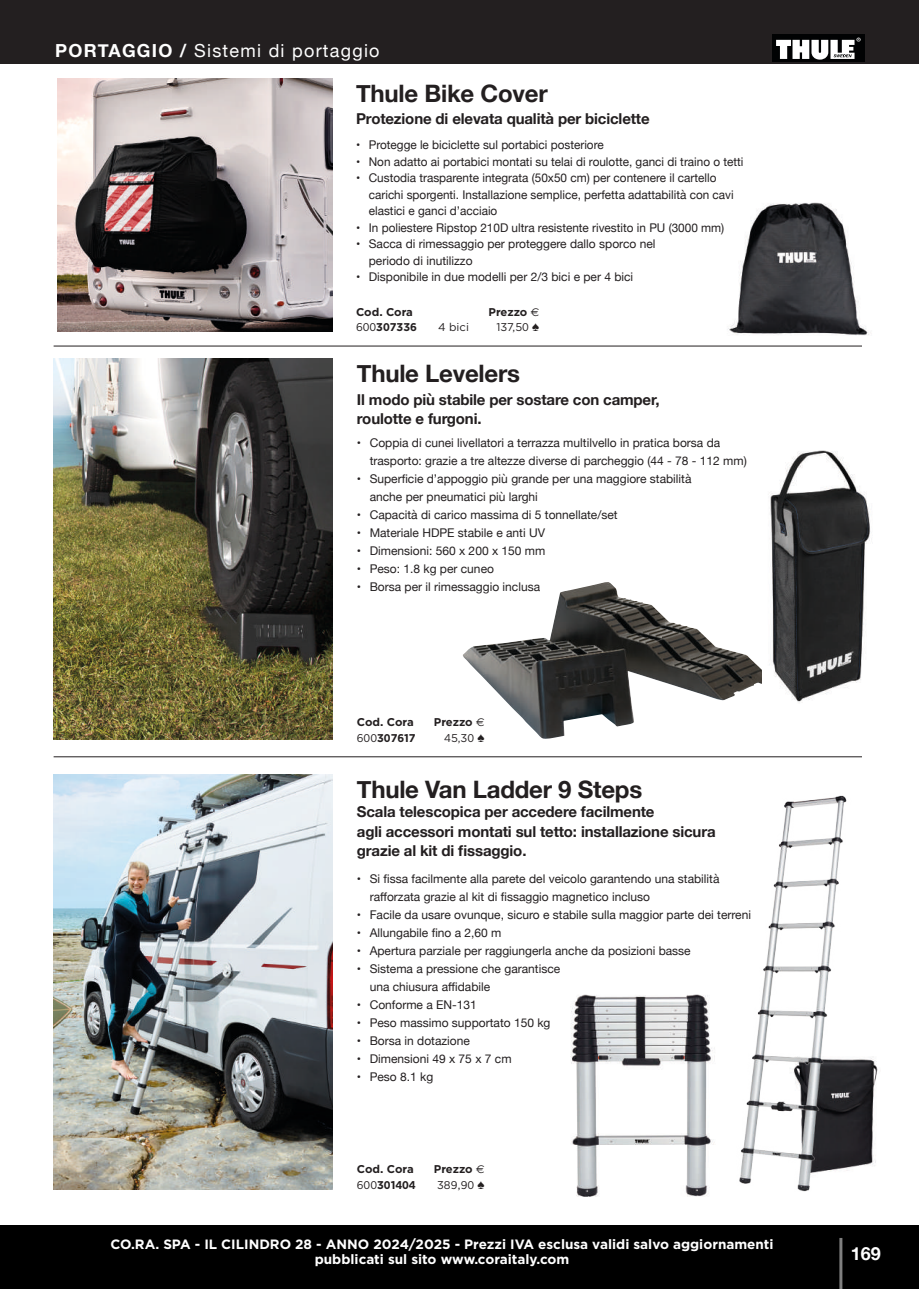
<style>
.page{position:relative;width:919px;height:1289px;background:#fff}
.page>*{position:absolute;margin:0;border:0;box-sizing:border-box;transform-origin:0 0}
.t1{font:700 24px "Helvetica Neue";letter-spacing:-.01em;color:#231f20}
.t2{font:18px "Helvetica Neue";letter-spacing:.07em;color:#fff}
.t3{font:700 18px "Helvetica Neue";color:#fff}
.t4{font:700 15px/19.5px "Helvetica Neue";letter-spacing:-.01em;color:#231f20}
.t5{font:700 13.5px/15px "Gotham";color:#fff;text-align:center}
.t6{font:12px/18px "Helvetica Neue";color:#231f20}
.t7{font:700 11.25px "Gotham";color:#231f20}
.t8{font:11.25px "Gotham";color:#231f20}
.s1{font-weight:700}
.s2{font-family:"Euro Sans Std";font-weight:400}
.s3{font-weight:400}
</style>
<div class="page">
<div style="left:13px;top:1225px;width:905px;height:63px;background:#000"></div>
<div style="left:0;top:1225px;width:13px;height:63px;background:#000"></div>
<hr style="left:839px;top:1237px;width:3px;height:51px;background:#fff">
<div style="left:13px;top:0;width:905px;height:64px;background:#231f20"></div>
<div style="left:0;top:0;width:13px;height:64px;background:#231f20"></div>
<div style="left:772px;top:34px;width:92px;height:28px;background:#010203"></div>
<svg style="left:776px;top:38px;width:84px;height:22px"></svg>
<img style="left:570px;top:994px;width:143px;height:203px">
<img style="left:861px;top:1058px;width:17px;height:108px">
<img style="left:713px;top:795px;width:148px;height:397px">
<img style="left:728px;top:202px;width:143px;height:134px">
<img style="left:57px;top:78px;width:275px;height:253px">
<img style="left:54px;top:359px;width:278px;height:380px">
<img style="left:54px;top:774px;width:278px;height:415px">
<img style="left:463px;top:582px;width:299px;height:157px">
<hr style="left:54px;top:346px;width:807px;height:1px;background:#231f20">
<hr style="left:54px;top:756px;width:807px;height:1px;background:#231f20">
<img style="left:769px;top:450px;width:102px;height:253px">
<h2 class="t2" style="left:55px;top:37px;width:326px"><span class="s1">PORTAGGIO /</span> Sistemi di portaggio</h2>
<h1 class="t1" style="left:356px;top:74px;width:193px">Thule Bike Cover</h1>
<p class="t4" style="left:356px;top:109px;width:295px">Protezione di elevata qualità per biciclette</p>
<p class="t6" style="left:356px;top:137px;width:249px">• Protegge le biciclette sul portabici posteriore</p>
<p class="t6" style="left:356px;top:153px;width:389px">• Non adatto ai portabici montati su telai di roulotte, ganci di traino o tetti</p>
<p class="t6" style="left:369px;top:170px;width:366px;line-height:16.5px;text-indent:-13px">• Custodia trasparente integrata (50x50 cm) per contenere il cartello carichi sporgenti. Installazione semplice, perfetta adattabilità con cavi elastici e ganci d’acciaio</p>
<p class="t6" style="left:356px;top:219px;width:370px">• In poliestere Ripstop 210D ultra resistente rivestito in PU (3000 mm)</p>
<p class="t6" style="left:369px;top:236px;width:288px;line-height:16.5px;text-indent:-13px">• Sacca di rimessaggio per proteggere dallo sporco nel periodo di inutilizzo</p>
<p class="t6" style="left:356px;top:269px;width:279px">• Disponibile in due modelli per 2/3 bici e per 4 bici</p>
<p class="t7" style="left:356px;top:305px;width:58px">Cod. Cora</p>
<p class="t7" style="left:488px;top:305px;width:52px">Prezzo <span class="s2">€</span></p>
<p class="t7" style="left:356px;top:320px;width:62px"><span class="s3">600</span>307336</p>
<p class="t8" style="left:438px;top:320px;width:32px">4 bici</p>
<p class="t8" style="left:496px;top:320px;width:44px">137,50 ♠</p>
<h1 class="t1" style="left:357px;top:355px;width:165px">Thule Levelers</h1>
<p class="t4" style="left:357px;top:390px;width:304px">Il modo più stabile per sostare con camper, roulotte e furgoni.</p>
<p class="t6" style="left:369px;top:434px;width:378px;text-indent:-13px">• Coppia di cunei livellatori a terrazza multilvello in pratica borsa da trasporto: grazie a tre altezze diverse di parcheggio (44 - 78 - 112 mm)</p>
<p class="t6" style="left:369px;top:470px;width:323px;text-indent:-13px">• Superficie d’appoggio più grande per una maggiore stabilità anche per pneumatici più larghi</p>
<p class="t6" style="left:357px;top:506px;width:262px">• Capacità di carico massima di 5 tonnellate/set</p>
<p class="t6" style="left:357px;top:524px;width:190px">• Materiale HDPE stabile e anti UV</p>
<p class="t6" style="left:357px;top:542px;width:190px">• Dimensioni: 560 x 200 x 150 mm</p>
<p class="t6" style="left:357px;top:560px;width:139px">• Peso: 1.8 kg per cuneo</p>
<p class="t6" style="left:357px;top:578px;width:185px">• Borsa per il rimessaggio inclusa</p>
<p class="t7" style="left:357px;top:714px;width:58px">Cod. Cora</p>
<p class="t7" style="left:434px;top:714px;width:52px">Prezzo <span class="s2">€</span></p>
<p class="t7" style="left:357px;top:730px;width:60px"><span class="s3">600</span>307617</p>
<p class="t8" style="left:444px;top:730px;width:42px">45,30 ♠</p>
<h1 class="t1" style="left:357px;top:770px;width:287px">Thule Van Ladder 9 Steps</h1>
<p class="t4" style="left:357px;top:802px;width:360px">Scala telescopica per accedere facilmente<br>agli accessori montati sul tetto: installazione sicura grazie al kit di fissaggio.</p>
<p class="t6" style="left:369px;top:870px;width:351px;text-indent:-13px">• Si fissa facilmente alla parete del veicolo garantendo una stabilità rafforzata grazie al kit di fissaggio magnetico incluso</p>
<p class="t6" style="left:357px;top:906px;width:395px">• Facile da usare ovunque, sicuro e stabile sulla maggior parte dei terreni</p>
<p class="t6" style="left:357px;top:924px;width:146px">• Allungabile fino a 2,60 m</p>
<p class="t6" style="left:357px;top:942px;width:335px">• Apertura parziale per raggiungerla anche da posizioni basse</p>
<p class="t6" style="left:369px;top:960px;width:192px;text-indent:-13px">• Sistema a pressione che garantisce una chiusura affidabile</p>
<p class="t6" style="left:357px;top:996px;width:121px">• Conforme a EN-131</p>
<p class="t6" style="left:357px;top:1014px;width:195px">• Peso massimo supportato 150 kg</p>
<p class="t6" style="left:357px;top:1032px;width:114px">• Borsa in dotazione</p>
<p class="t6" style="left:357px;top:1050px;width:156px">• Dimensioni 49 x 75 x 7 cm</p>
<p class="t6" style="left:357px;top:1068px;width:78px">• Peso 8.1 kg</p>
<p class="t7" style="left:357px;top:1161px;width:58px">Cod. Cora</p>
<p class="t7" style="left:434px;top:1161px;width:52px">Prezzo <span class="s2">€</span></p>
<p class="t7" style="left:357px;top:1177px;width:60px"><span class="s3">600</span>301404</p>
<p class="t8" style="left:437px;top:1177px;width:49px">389,90 ♠</p>
<p class="t5" style="left:110px;top:1236px;width:664px">CO.RA. SPA - IL CILINDRO 28 - ANNO 2024/2025 - Prezzi IVA esclusa validi salvo aggiornamenti pubblicati sul sito www.coraitaly.com</p>
<h2 class="t3" style="left:850px;top:1239px;width:32px">169</h2>
</div>
